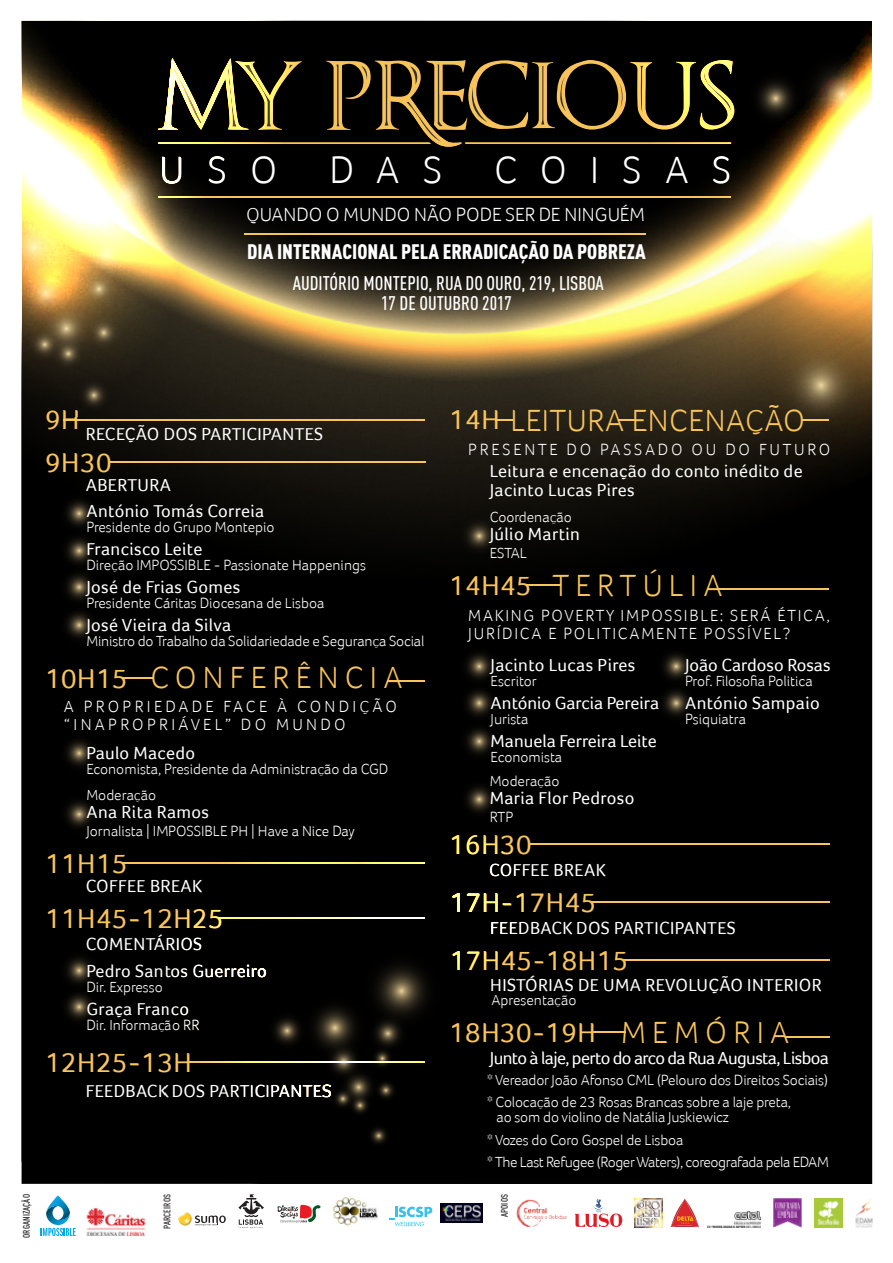
<style>
.page{position:relative;width:893px;height:1263px;background:#fff}
.page>*{position:absolute;margin:0;border:0;box-sizing:border-box;transform-origin:0 0}
.t1{font:300 39px "Foco Mbcp";letter-spacing:.6em;color:#fff}
.t2{font:300 31.5px "Foco Mbcp";letter-spacing:.2em;color:#f9c459}
.t3{font:300 31.5px "Foco Mbcp";letter-spacing:.02em;color:#f9c459}
.t4{font:28.2px/57.8px "Foco Mbcp";letter-spacing:.02em;color:#f9c459}
.t5{font:900 20.7px "DIN Cond";color:#fff}
.t6{font:500 19.5px "DIN Cond";color:#fff}
.t7{font:300 19.5px "Foco Mbcp";color:#fff}
.t8{font:18px/19.5px "Foco Mbcp";letter-spacing:.02em;color:#fff}
.t9{font:18px "Foco Mbcp";color:#fff}
.t10{font:18px "Foco Mbcp";letter-spacing:-.03em;color:#fff}
.t11{font:300 16.5px/18px "Foco Mbcp";letter-spacing:.105em;color:#fff}
.t12{font:300 16.5px/18px "Foco Mbcp";letter-spacing:.2em;color:#fff}
.t13{font:300 16.5px "Foco Mbcp";letter-spacing:.17em;color:#fff}
.t14{font:300 15px/22.5px "Foco Mbcp";letter-spacing:-.01em;color:#fff}
.t15{font:500 9.45px "DIN Cond";letter-spacing:.015em;color:#231f20}
.s1{font-weight:300;font-size:31.5px}
</style>
<div class="page">
<img style="left:22px;top:420px;width:850px;height:764px">
<svg style="left:53px;top:488px;width:51px;height:50px;background:#110f0b"></svg>
<svg style="left:453px;top:640px;width:51px;height:51px;background:#110f0a"></svg>
<svg style="left:453px;top:510px;width:51px;height:51px;background:#18150f"></svg>
<svg style="left:453px;top:677px;width:51px;height:51px;background:#110f0b"></svg>
<svg style="left:453px;top:715px;width:51px;height:51px;background:#0e0d09"></svg>
<svg style="left:453px;top:773px;width:51px;height:51px;background:#12100b"></svg>
<svg style="left:650px;top:640px;width:51px;height:51px;background:#110f0a"></svg>
<svg style="left:650px;top:677px;width:51px;height:51px;background:#0f0d09"></svg>
<svg style="left:53px;top:525px;width:51px;height:51px;background:#110f0b"></svg>
<svg style="left:53px;top:561px;width:51px;height:51px;background:#110f0b"></svg>
<svg style="left:53px;top:599px;width:51px;height:51px;background:#0e0d09"></svg>
<svg style="left:53px;top:727px;width:51px;height:51px;background:#0e0c09"></svg>
<svg style="left:53px;top:788px;width:51px;height:51px;background:#0e0c09"></svg>
<svg style="left:53px;top:945px;width:51px;height:50px;background:#110f0b"></svg>
<svg style="left:53px;top:981px;width:51px;height:51px;background:#0f0d09"></svg>
<hr style="left:527px;top:584px;width:34px;height:2px;background:#f8c359">
<hr style="left:591px;top:1031px;width:34px;height:2px;background:#f8c359">
<hr style="left:785px;top:1036px;width:44px;height:1px;background:#f8c359">
<hr style="left:718px;top:588px;width:111px;height:2px;background:#f8c359">
<hr style="left:529px;top:843px;width:300px;height:2px;background:#f8c359">
<hr style="left:109px;top:461px;width:316px;height:2px;background:#f8c359">
<hr style="left:123px;top:862px;width:302px;height:2px;background:#f8c359">
<hr style="left:591px;top:901px;width:239px;height:2px;background:#f8c359">
<hr style="left:623px;top:959px;width:207px;height:2px;background:#f8c359">
<hr style="left:123px;top:677px;width:31px;height:2px;background:#f8c359">
<hr style="left:387px;top:680px;width:38px;height:2px;background:#f8c359">
<div style="left:165px;top:826px;width:92px;height:293px;background:#000"></div>
<svg style="left:257px;top:810px;width:275px;height:341px;background:#060604"></svg>
<svg style="left:22px;top:21px;width:850px;height:399px;background:#544a2e"></svg>
<img style="left:333px;top:1197px;width:45px;height:29px">
<svg style="left:41px;top:1195px;width:35px;height:41px"></svg>
<img style="left:87px;top:1208px;width:59px;height:28px">
<img style="left:773px;top:1198px;width:29px;height:29px">
<img style="left:516px;top:1199px;width:51px;height:28px">
<svg style="left:575px;top:1198px;width:47px;height:29px"></svg>
<img style="left:634px;top:1198px;width:28px;height:29px">
<svg style="left:671px;top:1198px;width:28px;height:29px"></svg>
<img style="left:178px;top:1212px;width:14px;height:14px">
<svg style="left:195px;top:1215px;width:31px;height:11px"></svg>
<svg style="left:277px;top:1205px;width:44px;height:18px"></svg>
<img style="left:707px;top:1211px;width:54px;height:16px">
<img style="left:441px;top:1203px;width:41px;height:19px">
<svg style="left:389px;top:1206px;width:43px;height:20px"></svg>
<svg style="left:238px;top:1194px;width:26px;height:34px"></svg>
<img style="left:814px;top:1199px;width:29px;height:28px">
<img style="left:855px;top:1199px;width:18px;height:29px">
<h1 class="t1" style="left:160px;top:147px;width:119px">USO</h1>
<h1 class="t1" style="left:329px;top:147px;width:114px">DAS</h1>
<h1 class="t1" style="left:494px;top:147px;width:238px">COISAS</h1>
<h3 class="t7" style="left:246px;top:204px;width:400px">QUANDO O MUNDO NÃO PODE SER DE NINGUÉM</h3>
<h3 class="t5" style="left:247px;top:239px;width:400px">DIA INTERNACIONAL PELA ERRADICAÇÃO DA POBREZA</h3>
<h3 class="t6" style="left:381px;top:291px;width:132px">17 DE OUTUBRO 2017</h3>
<h3 class="t6" style="left:293px;top:272px;width:313px">AUDITÓRIO MONTEPIO, RUA DO OURO, 219, LISBOA</h3>
<h3 class="t4" style="left:45px;top:391px;width:36px">9H</h3>
<p class="t8" style="left:86px;top:424px;width:239px">RECEÇÃO DOS PARTICIPANTES</p>
<h3 class="t4" style="left:45px;top:433px;width:68px">9H30</h3>
<p class="t8" style="left:86px;top:475px;width:87px">ABERTURA</p>
<p class="t8" style="left:86px;top:501px;width:179px">António Tomás Correia</p>
<p class="t14" style="left:86px;top:516px;width:190px">Presidente do Grupo Montepio</p>
<p class="t8" style="left:86px;top:539px;width:117px">Francisco Leite</p>
<p class="t14" style="left:86px;top:554px;width:281px">Direção IMPOSSIBLE - Passionate Happenings</p>
<p class="t8" style="left:86px;top:577px;width:156px">José de Frias Gomes</p>
<p class="t14" style="left:86px;top:591px;width:239px">Presidente Cáritas Diocesana de Lisboa</p>
<p class="t8" style="left:86px;top:615px;width:146px">José Vieira da Silva</p>
<p class="t14" style="left:86px;top:629px;width:339px">Ministro do Trabalho da Solidariedade e Segurança Social</p>
<h2 class="t2" style="left:151px;top:659px;width:253px">CONFERÊNCIA</h2>
<h3 class="t4" style="left:45px;top:649px;width:84px">10H15</h3>
<p class="t12" style="left:64px;top:697px;width:335px">A PROPRIEDADE FACE À CONDIÇÃO “INAPROPRIÁVEL” DO MUNDO</p>
<p class="t8" style="left:86px;top:743px;width:110px">Paulo Macedo</p>
<p class="t14" style="left:86px;top:756px;width:303px;line-height:25.5px">Economista, Presidente da Administração da CGD<br>Moderação</p>
<p class="t8" style="left:86px;top:802px;width:124px">Ana Rita Ramos</p>
<p class="t14" style="left:86px;top:819px;width:270px">Jornalista | IMPOSSIBLE PH | Have a Nice Day</p>
<h3 class="t4" style="left:45px;top:834px;width:84px">11H15</h3>
<p class="t8" style="left:86px;top:876px;width:118px">COFFEE BREAK</p>
<h3 class="t4" style="left:45px;top:889px;width:180px">11H45-12H25</h3>
<p class="t8" style="left:86px;top:934px;width:118px">COMENTÁRIOS</p>
<p class="t8" style="left:86px;top:961px;width:182px">Pedro Santos Guerreiro</p>
<p class="t14" style="left:86px;top:975px;width:78px">Dir. Expresso</p>
<p class="t8" style="left:86px;top:998px;width:104px">Graça Franco</p>
<p class="t14" style="left:86px;top:1013px;width:115px">Dir. Informação RR</p>
<h3 class="t4" style="left:45px;top:1033px;width:148px">12H25-13H</h3>
<p class="t8" style="left:86px;top:1081px;width:247px">FEEDBACK DOS PARTICIPANTES</p>
<h3 class="t4" style="left:449px;top:391px;width:52px">14H</h3>
<h2 class="t3" style="left:510px;top:402px;width:296px">LEITURA ENCENAÇÃO</h2>
<p class="t13" style="left:468px;top:440px;width:364px">PRESENTE DO PASSADO OU DO FUTURO</p>
<p class="t8" style="left:490px;top:461px;width:314px">Leitura e encenação do conto inédito de<br>Jacinto Lucas Pires</p>
<p class="t14" style="left:490px;top:505px;width:84px">Coordenação</p>
<p class="t8" style="left:490px;top:524px;width:92px">Júlio Martin</p>
<p class="t14" style="left:490px;top:541px;width:39px">ESTAL</p>
<h3 class="t4" style="left:449px;top:556px;width:84px">14H45</h3>
<h2 class="t2" style="left:553px;top:567px;width:171px">TERTÚLIA</h2>
<p class="t11" style="left:468px;top:606px;width:363px">MAKING POVERTY IMPOSSIBLE: SERÁ ÉTICA,<br>JURÍDICA E POLITICAMENTE POSSÍVEL?</p>
<p class="t8" style="left:491px;top:655px;width:146px">Jacinto Lucas Pires</p>
<p class="t14" style="left:491px;top:669px;width:48px">Escritor</p>
<p class="t9" style="left:491px;top:692px;width:170px">António Garcia Pereira</p>
<p class="t14" style="left:491px;top:707px;width:39px">Jurista</p>
<p class="t9" style="left:491px;top:730px;width:168px">Manuela Ferreira Leite</p>
<p class="t14" style="left:491px;top:745px;width:73px">Economista</p>
<p class="t9" style="left:685px;top:654px;width:147px">João Cardoso Rosas</p>
<p class="t14" style="left:685px;top:669px;width:129px">Prof. Filosofia Politica</p>
<p class="t8" style="left:685px;top:693px;width:136px">António Sampaio</p>
<p class="t14" style="left:685px;top:707px;width:63px">Psiquiatra</p>
<p class="t14" style="left:490px;top:770px;width:71px">Moderação</p>
<p class="t8" style="left:490px;top:788px;width:146px">Maria Flor Pedroso</p>
<p class="t14" style="left:490px;top:806px;width:25px">RTP</p>
<h3 class="t4" style="left:449px;top:815px;width:84px">16H30</h3>
<p class="t8" style="left:489px;top:860px;width:118px">COFFEE BREAK</p>
<h3 class="t4" style="left:450px;top:873px;width:180px">17H-17H45<br>17H45-18H15</h3>
<p class="t8" style="left:490px;top:918px;width:247px">FEEDBACK DOS PARTICIPANTES</p>
<p class="t8" style="left:490px;top:975px;width:333px">HISTÓRIAS DE UMA REVOLUÇÃO INTERIOR</p>
<p class="t14" style="left:491px;top:988px;width:86px">Apresentação</p>
<h3 class="t4" style="left:449px;top:1003px;width:342px">18H30-19H <span class="s1">M EM Ó R I A</span></h3>
<p class="t10" style="left:490px;top:1047px;width:341px">Junto à laje, perto do arco da Rua Augusta, Lisboa</p>
<p class="t14" style="left:487px;top:1068px;width:342px">* Vereador João Afonso CML (Pelouro dos Direitos Sociais) * Colocação de 23 Rosas Brancas sobre a laje preta,</p>
<p class="t14" style="left:487px;top:1106px;width:343px;text-indent:9px">ao som do violino de Natália Juskiewicz<br>* Vozes do Coro Gospel de Lisboa<br>* The Last Refugee (Roger Waters), coreografada pela EDAM</p>
<p class="t15" style="left:21px;top:1238px;width:45px;rotate:-90deg">ORGANIZAÇÃO</p>
<p class="t15" style="left:162px;top:1229px;width:36px;rotate:-90deg">PARCEIROS</p>
<p class="t15" style="left:499px;top:1217px;width:25px;rotate:-90deg">APOIOS</p>
</div>
